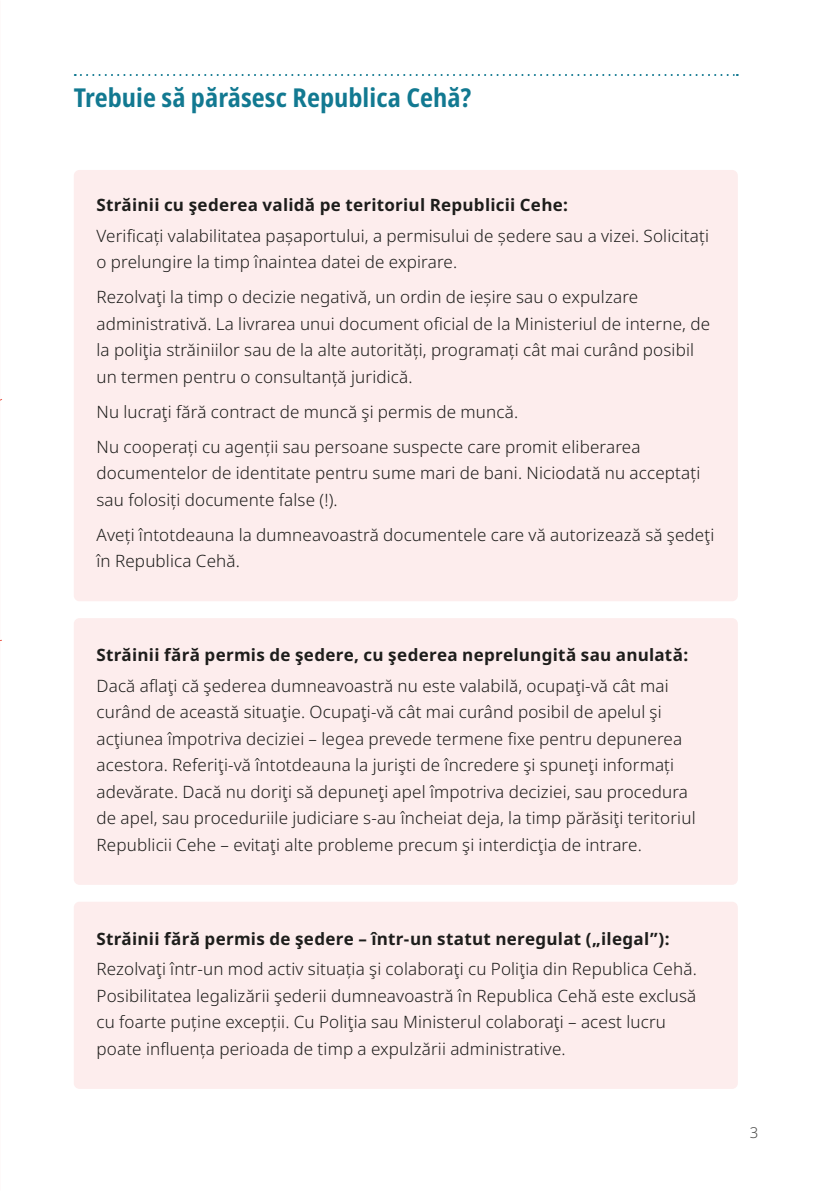
<style>
.page{position:relative;width:840px;height:1191px;background:#fff}
.page>*{position:absolute;margin:0;border:0;box-sizing:border-box;transform-origin:0 0}
.t1{font:700 26px "Noto Sans Condensed";letter-spacing:.005em;color:#127991}
.t2{font:17px/26.6px "Noto Sans";letter-spacing:.01em;color:#1d1d1b}
.t3{font:15px "Noto Sans";color:#4a4a49}
</style>
<div class="page">
<svg style="left:75px;top:74px;width:662px;height:2px"></svg>
<div style="left:74px;top:170px;width:663px;height:431px;background:#fdeded;border-radius:6px"></div>
<div style="left:74px;top:618px;width:663px;height:267px;background:#fdeded;border-radius:6px"></div>
<div style="left:74px;top:901px;width:663px;height:188px;background:#fdeded;border-radius:6px"></div>
<h1 class="t1" style="left:74px;top:79px;width:399px">Trebuie să părăsesc Republica Cehă?</h1>
<p class="t2" style="left:96px;top:190px;width:613px;line-height:30.8px">Străinii cu şederea validă pe teritoriul Republicii Cehe:<br>Verificați valabilitatea pașaportului, a permisului de ședere sau a vizei. Solicitați</p>
<p class="t2" style="left:96px;top:245px;width:543px;line-height:35px">o prelungire la timp înaintea datei de expirare.<br>Rezolvaţi la timp o decizie negativă, un ordin de ieșire sau o expulzare</p>
<p class="t2" style="left:96px;top:310px;width:614px">administrativă. La livrarea unui document oficial de la Ministeriul de interne, de la poliţia străiniilor sau de la alte autorități, programați cât mai curând posibil un termen pentru o consultanță juridică.</p>
<p class="t2" style="left:96px;top:394px;width:545px;line-height:35px">Nu lucraţi fără contract de muncă şi permis de muncă.<br>Nu cooperați cu agenții sau persoane suspecte care promit eliberarea</p>
<p class="t2" style="left:96px;top:460px;width:605px">documentelor de identitate pentru sume mari de bani. Niciodată nu acceptați sau folosiți documente false (!).</p>
<p class="t2" style="left:96px;top:522px;width:619px">Aveți întotdeauna la dumneavoastră documentele care vă autorizează să şedeţi în Republica Cehă.</p>
<p class="t2" style="left:96px;top:640px;width:593px;line-height:30.8px">Străinii fără permis de şedere, cu şederea neprelungită sau anulată:<br>Dacă aflaţi că şederea dumneavoastră nu este valabilă, ocupaţi-vă cât mai</p>
<p class="t2" style="left:96px;top:699px;width:600px">curând de această situaţie. Ocupaţi-vă cât mai curând posibil de apelul şi acţiunea împotriva deciziei – legea prevede termene fixe pentru depunerea acestora. Referiţi-vă întotdeauna la jurişti de încredere şi spuneţi informați adevărate. Dacă nu doriţi să depuneţi apel împotriva deciziei, sau procedura de apel, sau proceduriile judiciare s-au încheiat deja, la timp părăsiţi teritoriul Republicii Cehe – evitaţi alte probleme precum şi interdicţia de intrare.</p>
<p class="t2" style="left:96px;top:923px;width:601px;line-height:30.8px">Străinii fără permis de şedere – într-un statut neregulat („ilegal”):<br>Rezolvaţi într-un mod activ situația şi colaboraţi cu Poliţia din Republica Cehă.</p>
<p class="t2" style="left:96px;top:982px;width:601px">Posibilitatea legalizării şederii dumneavoastră în Republica Cehă este exclusă cu foarte puține excepții. Cu Poliţia sau Ministerul colaboraţi – acest lucru poate influența perioada de timp a expulzării administrative.</p>
<p class="t3" style="left:749px;top:1121px;width:10px">3</p>
</div>
